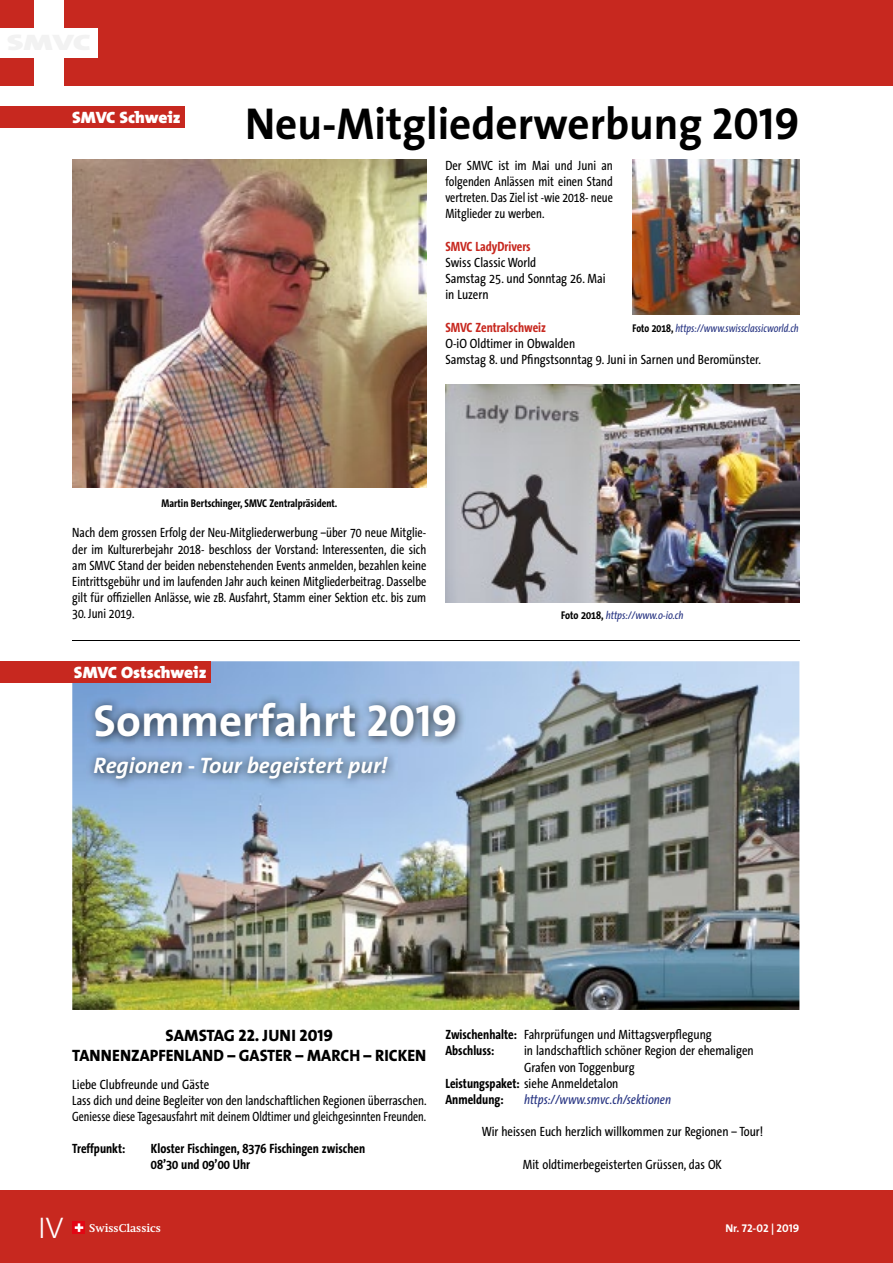
<style>
.page{position:relative;width:893px;height:1263px;background:#fff}
.page>*{position:absolute;margin:0;border:0;box-sizing:border-box;transform-origin:0 0}
.t1{font:700 45px "The Sans";color:#000;scale:.96 1}
.t2{font:700 45px "The Sans";color:#fff}
.t3{font:30px "The Sans Light Caps";color:#fff}
.t4{font:italic 700 22.5px "The Sans";color:#fff}
.t5{font:16.5px/19.8px "The Sans Extra Bold Caps";color:#000;text-align:center}
.t6{font:900 16.5px "The Mix";color:#fff;scale:1.05 1}
.t7{font:13.5px/16.2px "The Sans Condensed";color:#000}
.t8{font:13.5px/16.2px "The Sans Condensed";color:#000;text-align:justify;scale:.96 1}
.t9{font:700 13.5px/16.2px "The Sans Condensed";color:#000}
.t10{font:700 13.5px "The Sans Condensed";color:#c7281f}
.t11{font:italic 13.5px "The Sans Condensed";color:#283583}
.t12{font:13.5px "The Sans Condensed";color:#000;scale:.95 1}
.t13{font:italic 11.25px "The Sans Condensed";color:#283583;scale:.96 1}
.t14{font:700 11.25px "The Sans Condensed";color:#000}
.t15{font:italic 11.25px "The Sans Condensed";color:#283583}
.t16{font:700 11.25px "Swift";color:#fff}
.t17{font:11.25px "The Sans Bold Caps";color:#fff}
.s1{font-family:"The Sans Bold Caps";font-weight:400}
.s2{font-weight:700;font-style:normal;color:#000}
.s3{font-weight:700}
.s4{font-family:"The Sans";font-weight:700}
</style>
<div class="page">
<img style="left:72px;top:661px;width:727px;height:349px">
<img style="left:632px;top:159px;width:167px;height:156px">
<img style="left:72px;top:159px;width:354px;height:328px">
<img style="left:445px;top:385px;width:354px;height:217px">
<div style="left:0;top:0;width:893px;height:85px;background:#c7281f"></div>
<div style="left:34px;top:0;width:30px;height:85px;background:#fff"></div>
<div style="left:0;top:28px;width:98px;height:29px;background:#fff"></div>
<div style="left:0;top:1191px;width:893px;height:72px;background:#c7281f"></div>
<svg style="left:73px;top:1221px;width:12px;height:13px"></svg>
<svg style="left:75px;top:1223px;width:8px;height:9px"></svg>
<div style="left:0;top:106px;width:185px;height:22px;background:#c7281f"></div>
<hr style="left:72px;top:640px;width:727px;height:1px;background:#000">
<img style="left:88px;top:694px;width:378px;height:53px">
<img style="left:87px;top:749px;width:311px;height:41px">
<div style="left:0;top:661px;width:210px;height:21px;background:#c7281f"></div>
<p class="t6" style="left:72px;top:103px;width:105px">SMVC Schweiz</p>
<h1 class="t1" style="left:245px;top:86px;width:579px">Neu-Mitgliederwerbung <span class="s1">2019</span></h1>
<p class="t7" style="left:445px;top:157px;width:169px;text-align:justify">Der SMVC ist im Mai und Juni an folgenden Anlässen mit einen Stand vertreten. Das Ziel ist -wie 2018- neue Mitglieder zu werben.</p>
<p class="t10" style="left:445px;top:238px;width:87px">SMVC LadyDrivers</p>
<p class="t7" style="left:445px;top:254px;width:162px">Swiss Classic World<br>Samstag 25. und Sonntag 26. Mai in Luzern</p>
<p class="t10" style="left:445px;top:319px;width:102px">SMVC Zentralschweiz</p>
<p class="t7" style="left:445px;top:335px;width:317px">O-iO Oldtimer in Obwalden<br>Samstag 8. und Pfingstsonntag 9. Juni in Sarnen und Beromünster.</p>
<p class="t13" style="left:633px;top:322px;width:175px"><span class="s2">Foto 2018,</span> https://www.swissclassicworld.ch</p>
<p class="t14" style="left:161px;top:497px;width:177px">Martin Bertschinger, SMVC Zentralpräsident.</p>
<p class="t8" style="left:72px;top:525px;width:370px">Nach dem grossen Erfolg der Neu-Mitgliederwerbung –über 70 neue Mitglie&shy;der im Kulturerbejahr 2018- beschloss der Vorstand: Interessenten, die sich am SMVC Stand der beiden nebenstehenden Events anmelden, bezahlen keine Eintrittsgebühr und im laufenden Jahr auch keinen Mitgliederbeitrag. Dasselbe gilt für offiziellen Anlässe, wie zB. Ausfahrt, Stamm einer Sektion etc. bis zum</p>
<p class="t12" style="left:72px;top:606px;width:67px">30. Juni 2019.</p>
<p class="t6" style="left:74px;top:658px;width:128px">SMVC Ostschweiz</p>
<h1 class="t2" style="left:94px;top:683px;width:366px">Sommerfahrt <span class="s1">2019</span></h1>
<h3 class="t4" style="left:94px;top:747px;width:296px">Regionen - Tour begeistert pur!</h3>
<p class="t15" style="left:561px;top:609px;width:124px"><span class="s2">Foto 2018,</span> https://www.o-io.ch</p>
<p class="t5" style="left:72px;top:1025px;width:355px">SAMSTAG 22. JUNI 2019<br>TANNENZAPFENLAND – GASTER – MARCH – RICKEN</p>
<p class="t7" style="left:72px;top:1077px;width:356px">Liebe Clubfreunde und Gäste<br>Lass dich und deine Begleiter von den landschaftlichen Regionen überraschen.<br>Geniesse diese Tagesausfahrt mit deinem Oldtimer und gleichgesinnten Freunden.</p>
<p class="t9" style="left:72px;top:1140px;width:55px">Treffpunkt:</p>
<p class="t9" style="left:151px;top:1140px;width:216px">Kloster Fischingen, 8376 Fischingen zwischen<br>08’30 und 09’00 Uhr</p>
<p class="t7" style="left:445px;top:1027px;width:268px"><span class="s3">Zwischenhalte:</span> Fahrprüfungen und Mittagsverpflegung<br><span class="s3">Abschluss:</span></p>
<p class="t7" style="left:524px;top:1043px;width:231px">in landschaftlich schöner Region der ehemaligen</p>
<p class="t7" style="left:524px;top:1059px;width:112px">Grafen von Toggenburg</p>
<p class="t7" style="left:445px;top:1075px;width:175px"><span class="s3">Leistungspaket:</span> siehe Anmeldetalon</p>
<p class="t9" style="left:445px;top:1091px;width:60px">Anmeldung:</p>
<p class="t11" style="left:524px;top:1092px;width:149px">https://www.smvc.ch/sektionen</p>
<p class="t7" style="left:482px;top:1124px;width:283px">Wir heissen Euch herzlich willkommen zur Regionen – Tour!</p>
<p class="t7" style="left:523px;top:1156px;width:201px">Mit oldtimerbegeisterten Grüssen, das OK</p>
<h2 class="t3" style="left:38px;top:1203px;width:27px">IV</h2>
<p class="t16" style="left:89px;top:1221px;width:73px">SwissClassics</p>
<p class="t17" style="left:725px;top:1219px;width:76px"><span class="s4">Nr.</span> 72-02 | 2019</p>
</div>
